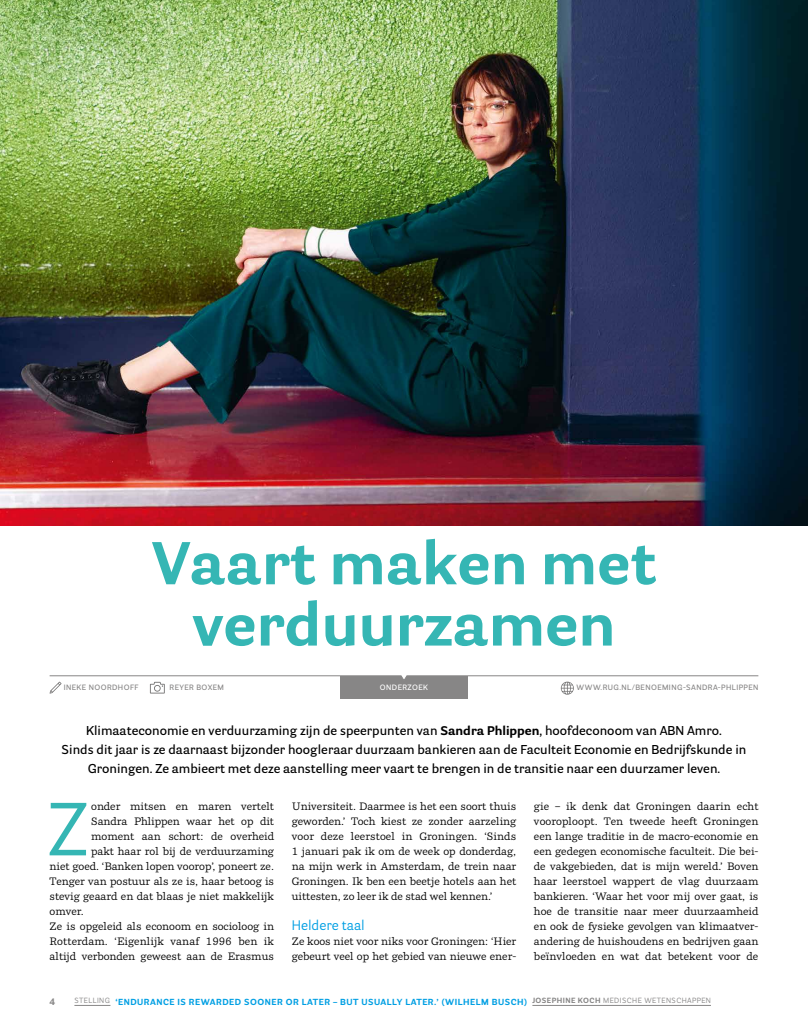
<style>
.page{position:relative;width:808px;height:1028px;background:#fff}
.page>*{position:absolute;margin:0;border:0;box-sizing:border-box;transform-origin:0 0}
.t1{font:74.62px "Parry Grotesque";color:#35b6b4}
.t2{font:700 60px/61.2px "Parry Grotesque";color:#35b6b4;text-align:center}
.t3{font:13.75px "Parry Grotesque";color:#009fe3}
.t4{font:600 12.5px/18.8px "Parry Grotesque";color:#000;text-align:center}
.t5{font:10.62px/15px "Parry";color:#000;text-align:justify}
.t6{font:700 9.38px "Parry Grotesque";color:#878686}
.t7{font:700 8.75px "Parry Grotesque";letter-spacing:.06em;color:#009fe3}
.t8{font:600 7.5px "Parry Grotesque";letter-spacing:.06em;color:#878686}
.t9{font:600 7.5px "Parry Grotesque";letter-spacing:.06em;color:#fff}
.s1{font-weight:700}
</style>
<div class="page">
<div style="left:340px;top:676px;width:128px;height:22px;background:#878686"></div>
<svg style="left:49px;top:675px;width:710px;height:19px"></svg>
<hr style="left:74px;top:1005px;width:36px;height:1px;background:#878686">
<hr style="left:532px;top:1005px;width:179px;height:1px;background:#878686">
<img style="left:0;top:0;width:808px;height:525px">
<h2 class="t2" style="left:151px;top:530px;width:507px">Vaart maken met verduurzamen</h2>
<p class="t8" style="left:576px;top:683px;width:183px">WWW.RUG.NL/BENOEMING-SANDRA-PHLIPPEN</p>
<p class="t8" style="left:64px;top:683px;width:76px">INEKE NOORDHOFF</p>
<p class="t8" style="left:170px;top:683px;width:56px">REYER BOXEM</p>
<p class="t9" style="left:380px;top:683px;width:50px">ONDERZOEK</p>
<p class="t4" style="left:62px;top:721px;width:686px">Klimaateconomie en verduurzaming zijn de speerpunten van <span class="s1">Sandra Phlippen</span>, hoofdeconoom van ABN Amro.<br>Sinds dit jaar is ze daarnaast bijzonder hoogleraar duurzaam bankieren aan de Faculteit Economie en Bedrijfskunde in<br>Groningen. Ze ambieert met deze aanstelling meer vaart te brengen in de transitie naar een duurzamer leven.</p>
<h1 class="t1" style="left:48px;top:783px;width:41px">Z</h1>
<p class="t5" style="left:91px;top:799px;width:184px">onder mitsen en maren vertelt</p>
<p class="t5" style="left:534px;top:799px;width:226px">gie – ik denk dat Groningen daarin echt vooroploopt. Ten tweede heeft Groningen een lange traditie in de macro-economie en een gedegen economische faculteit. Die bei&shy;de vakgebieden, dat is mijn wereld.’ Boven haar leerstoel wappert de vlag duurzaam bankieren. ‘Waar het voor mij over gaat, is hoe de transitie naar meer duurzaamheid en ook de fysieke gevolgen van klimaatver&shy;andering de huishoudens en bedrijven gaan beïnvloeden en wat dat betekent voor de</p>
<p class="t7" style="left:74px;top:996px;width:638px"><sup>STELLING</sup> ‘ENDURANCE IS REWARDED SOONER OR LATER – BUT USUALLY LATER.’ (WILHELM BUSCH) <sup>JOSEPHINE</sup> <sup>KOCH</sup> <sup>MEDISCHE</sup> <sup>WETENSCHAPPEN</sup></p>
<p class="t5" style="left:292px;top:799px;width:226px">Universiteit. Daarmee is het een soort thuis geworden.’ Toch kiest ze zonder aarzeling voor deze leerstoel in Groningen. ‘Sinds 1 januari pak ik om de week op donderdag, na mijn werk in Amsterdam, de trein naar Groningen. Ik ben een beetje hotels aan het uittesten, zo leer ik de stad wel kennen.’</p>
<p class="t3" style="left:292px;top:917px;width:75px">Heldere taal</p>
<p class="t5" style="left:292px;top:934px;width:226px">Ze koos niet voor niks voor Groningen: ‘Hier gebeurt veel op het gebied van nieuwe ener-</p>
<p class="t5" style="left:91px;top:814px;width:184px">Sandra Phlippen waar het op dit</p>
<p class="t5" style="left:91px;top:829px;width:184px">moment aan schort: de overheid</p>
<p class="t5" style="left:91px;top:844px;width:184px">pakt haar rol bij de verduurzaming</p>
<p class="t5" style="left:50px;top:859px;width:226px">niet goed. ‘Banken lopen voorop’, poneert ze.</p>
<p class="t5" style="left:50px;top:874px;width:226px">Tenger van postuur als ze is, haar betoog is</p>
<p class="t5" style="left:50px;top:889px;width:226px">stevig geaard en dat blaas je niet makkelijk</p>
<p class="t5" style="left:50px;top:904px;width:36px">omver.</p>
<p class="t5" style="left:50px;top:919px;width:226px">Ze is opgeleid als econoom en socioloog in</p>
<p class="t5" style="left:50px;top:934px;width:226px">Rotterdam. ‘Eigenlijk vanaf 1996 ben ik</p>
<p class="t5" style="left:50px;top:949px;width:226px">altijd verbonden geweest aan de Erasmus</p>
<p class="t6" style="left:50px;top:996px;width:7px">4</p>
</div>
